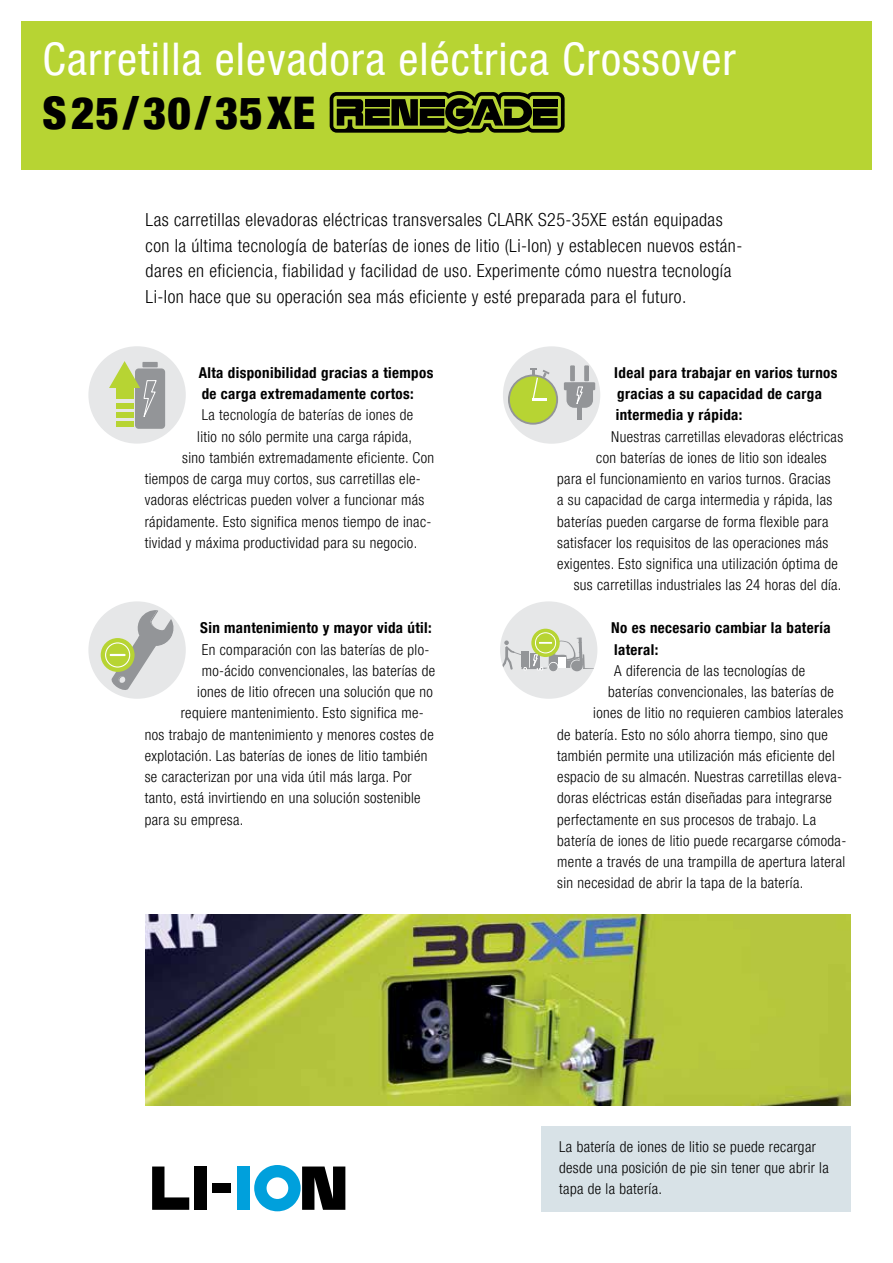
<style>
.page{position:relative;width:893px;height:1263px;background:#fff}
.page>*{position:absolute;margin:0;border:0;box-sizing:border-box;transform-origin:0 0}
.t1{font:condensed 45px "Helvetica Neue LT Pro";letter-spacing:.025em;color:#fff}
.t2{font:900 condensed 45px "Helvetica Neue LT Pro";letter-spacing:.025em;color:#000}
.t3{font:300 condensed 18px/25.5px "Helvetica Neue LT Pro";letter-spacing:.025em;color:#000}
.t4{font:300 condensed 15px/21.3px "Helvetica Neue LT Pro";letter-spacing:.025em;color:#000}
.t5{font:700 condensed 15px/21.3px "Helvetica Neue LT Pro";letter-spacing:.025em;color:#000}
</style>
<div class="page">
<img style="left:146px;top:914px;width:704px;height:192px">
<div style="left:541px;top:1127px;width:309px;height:85px;background:#d8e2e7"></div>
<div style="left:88px;top:346px;width:98px;height:98px;background:#e6e7e8;border-radius:50%"></div>
<div style="left:135px;top:368px;width:30px;height:61px;background:#939598;border-radius:4px"></div>
<div style="left:142px;top:362px;width:16px;height:5px;background:#a9aaad"></div>
<svg style="left:109px;top:361px;width:48px;height:64px"></svg>
<div style="left:116px;top:382px;width:17px;height:17px;background:#b7d433"></div>
<div style="left:116px;top:403px;width:17px;height:6px;background:#b7d433"></div>
<div style="left:116px;top:421px;width:17px;height:5px;background:#b7d433"></div>
<div style="left:116px;top:412px;width:17px;height:6px;background:#b7d433"></div>
<div style="left:500px;top:601px;width:97px;height:98px;background:#e6e7e8;border-radius:50%"></div>
<svg style="left:531px;top:629px;width:29px;height:28px"></svg>
<div style="left:535px;top:632px;width:21px;height:21px;border:1px solid #fff;border-radius:50%"></div>
<svg style="left:500px;top:638px;width:97px;height:33px"></svg>
<div style="left:549px;top:662px;width:9px;height:9px;background:#ececec;border-radius:50%"></div>
<div style="left:549px;top:663px;width:9px;height:8px;background:#939598;border-radius:50%"></div>
<div style="left:522px;top:651px;width:7px;height:16px;background:#939598"></div>
<div style="left:503px;top:346px;width:97px;height:98px;background:#e6e7e8;border-radius:50%"></div>
<div style="left:570px;top:365px;width:5px;height:16px;background:#939598"></div>
<div style="left:584px;top:365px;width:5px;height:16px;background:#939598"></div>
<div style="left:564px;top:382px;width:31px;height:8px;background:#939598"></div>
<div style="left:566px;top:383px;width:27px;height:25px;background:#939598;border-radius:8px"></div>
<div style="left:577px;top:406px;width:5px;height:13px;background:#939598"></div>
<svg style="left:575px;top:386px;width:8px;height:22px"></svg>
<svg style="left:508px;top:374px;width:50px;height:51px"></svg>
<div style="left:510px;top:376px;width:46px;height:47px;background:#b7d433;border-radius:50%"></div>
<svg style="left:530px;top:368px;width:20px;height:32px"></svg>
<div style="left:88px;top:601px;width:98px;height:98px;background:#e6e7e8;border-radius:50%"></div>
<svg style="left:101px;top:638px;width:34px;height:34px"></svg>
<svg style="left:110px;top:610px;width:64px;height:81px"></svg>
<div style="left:105px;top:642px;width:25px;height:25px;border:1px solid #fff;border-radius:50%"></div>
<div style="left:21px;top:21px;width:851px;height:149px;background:#b7d433"></div>
<svg style="left:330px;top:91px;width:235px;height:43px"></svg>
<div style="left:212px;top:1183px;width:19px;height:10px;background:#000"></div>
<svg style="left:152px;top:1166px;width:37px;height:44px"></svg>
<div style="left:194px;top:1166px;width:12px;height:44px;background:#000"></div>
<div style="left:237px;top:1166px;width:13px;height:44px;background:#00a0dc"></div>
<svg style="left:254px;top:1165px;width:91px;height:46px"></svg>
<h1 class="t1" style="left:43px;top:32px;width:695px">Carretilla elevadora eléctrica Crossover</h1>
<h1 class="t2" style="left:43px;top:86px;width:274px">S25/30/35XE</h1>
<p class="t3" style="left:146px;top:207px;width:598px">Las carretillas elevadoras eléctricas transversales CLARK S25-35XE están equipadas con la última tecnología de baterías de iones de litio (Li-Ion) y establecen nuevos están&shy;dares en eficiencia, fiabilidad y facilidad de uso. Experimente cómo nuestra tecnología Li-Ion hace que su operación sea más eficiente y esté preparada para el futuro.</p>
<p class="t5" style="left:199px;top:362px;width:236px">Alta disponibilidad gracias a tiempos de carga extremadamente cortos:</p>
<p class="t4" style="left:202px;top:404px;width:213px">La tecnología de baterías de iones de</p>
<p class="t4" style="left:197px;top:425px;width:216px">litio no sólo permite una carga rápida,</p>
<p class="t4" style="left:182px;top:447px;width:253px">sino también extremadamente eficiente. Con</p>
<p class="t4" style="left:145px;top:468px;width:278px">tiempos de carga muy cortos, sus carretillas ele-</p>
<p class="t4" style="left:145px;top:489px;width:281px">vadoras eléctricas pueden volver a funcionar más</p>
<p class="t4" style="left:145px;top:510px;width:288px">rápidamente. Esto significa menos tiempo de inac-</p>
<p class="t4" style="left:145px;top:532px;width:274px">tividad y máxima productividad para su negocio.</p>
<p class="t5" style="left:200px;top:617px;width:233px">Sin mantenimiento y mayor vida útil:</p>
<p class="t4" style="left:202px;top:638px;width:229px">En comparación con las baterías de plo-</p>
<p class="t4" style="left:202px;top:660px;width:235px">mo-ácido convencionales, las baterías de</p>
<p class="t4" style="left:197px;top:681px;width:237px">iones de litio ofrecen una solución que no</p>
<p class="t4" style="left:181px;top:702px;width:244px">requiere mantenimiento. Esto significa me-</p>
<p class="t4" style="left:145px;top:723px;width:290px">nos trabajo de mantenimiento y menores costes de</p>
<p class="t4" style="left:145px;top:745px;width:284px">explotación. Las baterías de iones de litio también</p>
<p class="t4" style="left:145px;top:766px;width:268px">se caracterizan por una vida útil más larga. Por</p>
<p class="t4" style="left:145px;top:787px;width:277px">tanto, está invirtiendo en una solución sostenible</p>
<p class="t4" style="left:145px;top:808px;width:100px">para su empresa.</p>
<p class="t5" style="left:614px;top:362px;width:225px">Ideal para trabajar en varios turnos gracias a su capacidad de carga intermedia y rápida:</p>
<p class="t4" style="left:611px;top:426px;width:233px">Nuestras carretillas elevadoras eléctricas</p>
<p class="t4" style="left:596px;top:447px;width:232px">con baterías de iones de litio son ideales</p>
<p class="t4" style="left:557px;top:468px;width:275px">para el funcionamiento en varios turnos. Gracias</p>
<p class="t4" style="left:557px;top:489px;width:277px">a su capacidad de carga intermedia y rápida, las</p>
<p class="t4" style="left:557px;top:511px;width:273px">baterías pueden cargarse de forma flexible para</p>
<p class="t4" style="left:557px;top:532px;width:273px">satisfacer los requisitos de las operaciones más</p>
<p class="t4" style="left:557px;top:553px;width:282px">exigentes. Esto significa una utilización óptima de</p>
<p class="t4" style="left:574px;top:574px;width:269px">sus carretillas industriales las 24 horas del día.</p>
<p class="t5" style="left:611px;top:617px;width:221px">No es necesario cambiar la batería lateral:</p>
<p class="t4" style="left:614px;top:660px;width:192px">A diferencia de las tecnologías de</p>
<p class="t4" style="left:608px;top:681px;width:227px">baterías convencionales, las baterías de</p>
<p class="t4" style="left:593px;top:702px;width:251px">iones de litio no requieren cambios laterales</p>
<p class="t4" style="left:557px;top:723px;width:272px">de batería. Esto no sólo ahorra tiempo, sino que</p>
<p class="t4" style="left:557px;top:745px;width:279px">también permite una utilización más eficiente del</p>
<p class="t4" style="left:557px;top:766px;width:286px">espacio de su almacén. Nuestras carretillas eleva-</p>
<p class="t4" style="left:557px;top:787px;width:276px">doras eléctricas están diseñadas para integrarse</p>
<p class="t4" style="left:557px;top:808px;width:260px">perfectamente en sus procesos de trabajo. La</p>
<p class="t4" style="left:557px;top:830px;width:291px">batería de iones de litio puede recargarse cómoda-</p>
<p class="t4" style="left:557px;top:851px;width:289px">mente a través de una trampilla de apertura lateral</p>
<p class="t4" style="left:557px;top:872px;width:248px">sin necesidad de abrir la tapa de la batería.</p>
<p class="t4" style="left:559px;top:1136px;width:271px">La batería de iones de litio se puede recargar desde una posición de pie sin tener que abrir la tapa de la batería.</p>
</div>
